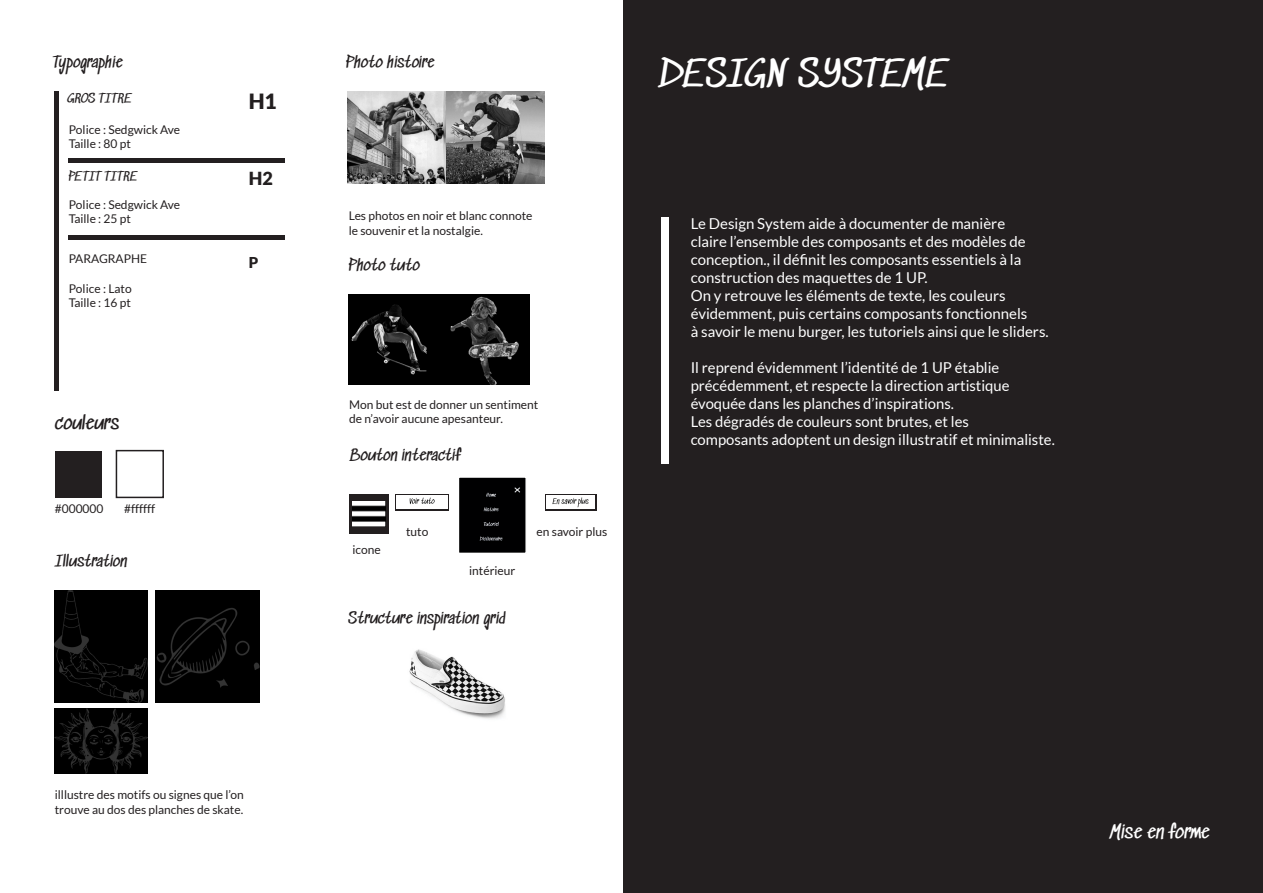
<style>
.page{position:relative;width:1263px;height:893px;background:#fff}
.page>*{position:absolute;margin:0;border:0;box-sizing:border-box;transform-origin:0 0}
.t1{font:36px "Sedgwick Ave";color:#fff}
.t2{font:900 21px "Lato";color:#231f20}
.t3{font:18px "Sedgwick Ave";color:#fff}
.t4{font:18px "Sedgwick Ave";color:#231f20}
.t5{font:900 18px "Lato";color:#231f20}
.t6{font:15px "Lato";color:#fff}
.t7{font:15px "Sedgwick Ave";color:#231f20}
.t8{font:900 15px "Lato";color:#231f20}
.t9{font:12px/14.4px "Lato";color:#231f20}
.t10{font:12px "Sedgwick Ave";color:#231f20}
</style>
<div class="page">
<div style="left:623px;top:0;width:640px;height:893px;background:#231f20"></div>
<div style="left:661px;top:217px;width:8px;height:246px;background:#fff"></div>
<hr style="left:69px;top:159px;width:216px;height:4px;background:#231f20">
<hr style="left:69px;top:236px;width:216px;height:4px;background:#231f20">
<hr style="left:55px;top:91px;width:4px;height:300px;background:#231f20">
<div style="left:55px;top:451px;width:47px;height:46px;background:#231f20"></div>
<div style="left:116px;top:450px;width:48px;height:48px;border:2px solid #231f20"></div>
<img style="left:347px;top:92px;width:198px;height:92px">
<img style="left:348px;top:294px;width:182px;height:91px">
<div style="left:349px;top:494px;width:40px;height:40px;background:#231f20"></div>
<img style="left:352px;top:501px;width:33px;height:26px">
<img style="left:55px;top:591px;width:93px;height:112px">
<img style="left:55px;top:708px;width:93px;height:66px">
<img style="left:155px;top:591px;width:105px;height:112px">
<img style="left:409px;top:649px;width:96px;height:70px">
<div style="left:545px;top:494px;width:51px;height:17px;background:linear-gradient(to right,#fff,#fff)"></div>
<div style="left:395px;top:494px;width:53px;height:17px;background:#231f20"></div>
<img style="left:547px;top:496px;width:47px;height:12px">
<img style="left:396px;top:495px;width:51px;height:14px">
<div style="left:461px;top:479px;width:63px;height:72px;background:#000001"></div>
<div style="left:458px;top:476px;width:69px;height:78px;border:2px solid #fff"></div>
<p class="t7" style="left:53px;top:54px;width:72px">Typographie</p>
<p class="t10" style="left:67px;top:92px;width:66px">GROS TITRE</p>
<p class="t9" style="left:69px;top:122px;width:113px">Police : Sedgwick Ave</p>
<p class="t9" style="left:69px;top:137px;width:64px">Taille : 80 pt</p>
<p class="t10" style="left:69px;top:170px;width:70px">PETIT TITRE</p>
<p class="t9" style="left:69px;top:197px;width:113px">Police : Sedgwick Ave</p>
<p class="t9" style="left:69px;top:212px;width:64px">Taille : 25 pt</p>
<p class="t9" style="left:69px;top:252px;width:80px">PARAGRAPHE</p>
<p class="t9" style="left:69px;top:281px;width:64px">Police : Lato</p>
<p class="t9" style="left:69px;top:295px;width:64px">Taille : 16 pt</p>
<p class="t4" style="left:55px;top:413px;width:66px">couleurs</p>
<p class="t9" style="left:55px;top:501px;width:50px">#000000</p>
<p class="t9" style="left:124px;top:501px;width:33px">#ffffff</p>
<p class="t7" style="left:55px;top:553px;width:74px">Illustration</p>
<p class="t2" style="left:249px;top:89px;width:30px">H1</p>
<p class="t5" style="left:249px;top:167px;width:26px">H2</p>
<p class="t8" style="left:249px;top:254px;width:11px">P</p>
<p class="t9" style="left:55px;top:788px;width:191px">illlustre des motifs ou signes que l’on trouve au dos des planches de skate.</p>
<p class="t7" style="left:346px;top:54px;width:90px">Photo histoire</p>
<p class="t9" style="left:349px;top:209px;width:185px">Les photos en noir et blanc connote le souvenir et la nostalgie.</p>
<p class="t7" style="left:349px;top:257px;width:72px">Photo tuto</p>
<p class="t9" style="left:349px;top:397px;width:191px">Mon but est de donner un sentiment de n’avoir aucune apesanteur.</p>
<p class="t7" style="left:349px;top:447px;width:114px">Bouton interactif</p>
<p class="t9" style="left:352px;top:542px;width:30px">icone</p>
<p class="t9" style="left:406px;top:524px;width:24px">tuto</p>
<p class="t9" style="left:536px;top:525px;width:72px">en savoir plus</p>
<p class="t9" style="left:469px;top:564px;width:48px">intérieur</p>
<p class="t7" style="left:348px;top:610px;width:159px">Structure inspiration grid</p>
<p class="t1" style="left:659px;top:54px;width:291px">DESIGN SYSTEME</p>
<p class="t6" style="left:691px;top:215px;width:316px">Le Design System aide à documenter de manière</p>
<p class="t6" style="left:691px;top:233px;width:336px">claire l’ensemble des composants et des modèles de</p>
<p class="t6" style="left:691px;top:251px;width:332px">conception., il définit les composants essentiels à la</p>
<p class="t6" style="left:691px;top:269px;width:238px">construction des maquettes de 1 UP.</p>
<p class="t6" style="left:691px;top:287px;width:317px">On y retrouve les éléments de texte, les couleurs</p>
<p class="t6" style="left:691px;top:305px;width:338px">évidemment, puis certains composants fonctionnels</p>
<p class="t6" style="left:691px;top:323px;width:359px">à savoir le menu burger, les tutoriels ainsi que le sliders.</p>
<p class="t6" style="left:691px;top:359px;width:310px">Il reprend évidemment l’identité de 1 UP établie</p>
<p class="t6" style="left:691px;top:377px;width:320px">précédemment, et respecte la direction artistique</p>
<p class="t6" style="left:691px;top:395px;width:265px">évoquée dans les planches d’inspirations.</p>
<p class="t6" style="left:691px;top:413px;width:280px">Les dégradés de couleurs sont brutes, et les</p>
<p class="t6" style="left:691px;top:431px;width:366px">composants adoptent un design illustratif et minimaliste.</p>
<p class="t3" style="left:1109px;top:822px;width:102px">Mise en forme</p>
</div>
